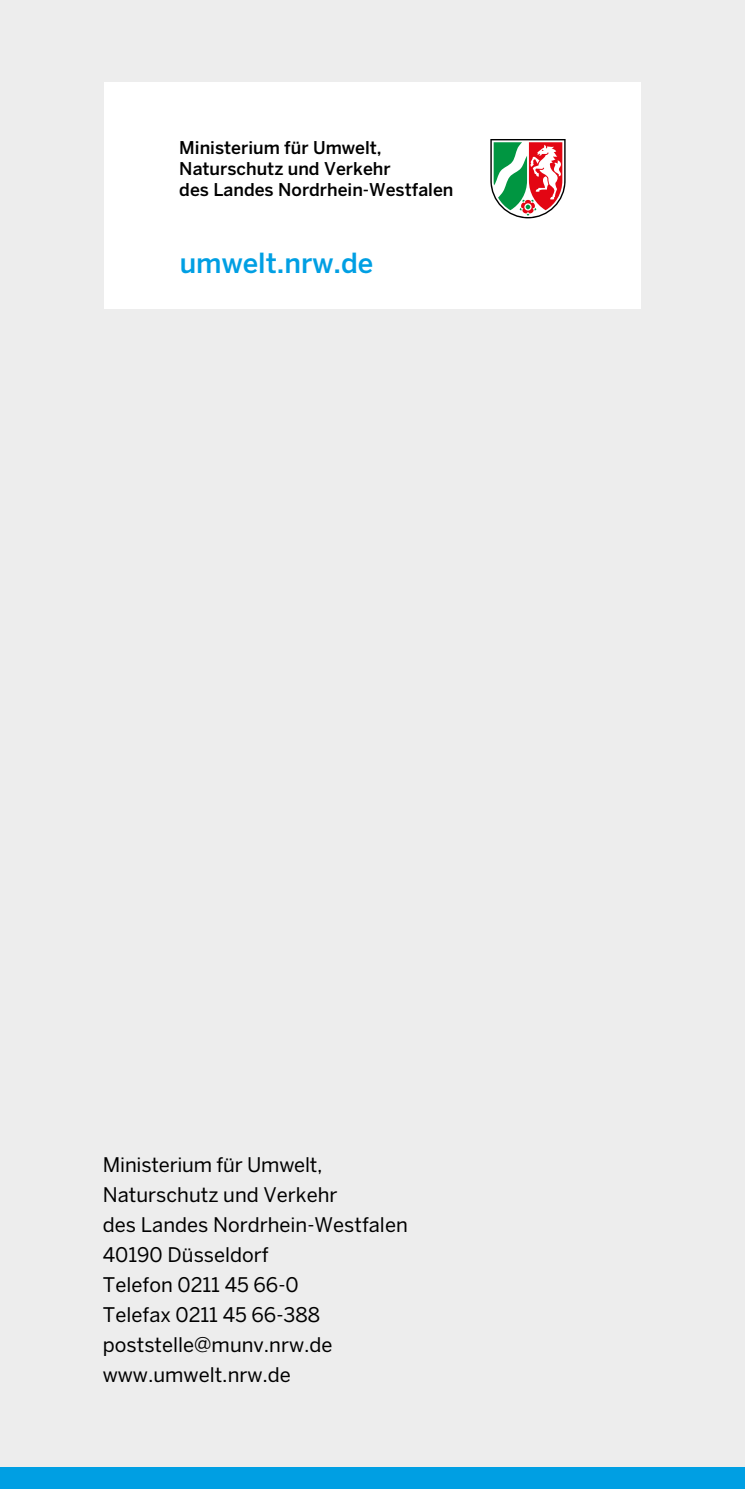
<style>
.page{position:relative;width:745px;height:1489px;background:#fff}
.page>*{position:absolute;margin:0;border:0;box-sizing:border-box;transform-origin:0 0}
.t1{font:500 27.5px "Benton Sans";color:#009fe3}
.t2{font:20px/30px "Benton Sans";color:#000}
.t3{font:500 17.5px/21px "Benton Sans";color:#000}
</style>
<div class="page">
<div style="left:0;top:0;width:744px;height:1488px;background:#ededed"></div>
<div style="left:104px;top:82px;width:536px;height:227px;background:#fff"></div>
<svg style="left:490px;top:139px;width:75px;height:79px"></svg>
<div style="left:0;top:1467px;width:744px;height:21px;background:#009fe3"></div>
<p class="t3" style="left:179px;top:137px;width:275px">Ministerium für Umwelt,<br>Naturschutz und Verkehr<br>des Landes Nordrhein-Westfalen</p>
<p class="t1" style="left:179px;top:246px;width:195px">umwelt.nrw.de</p>
<p class="t2" style="left:103px;top:1149px;width:306px">Ministerium für Umwelt,<br>Naturschutz und Verkehr<br>des Landes Nordrhein-Westfalen</p>
<p class="t2" style="left:103px;top:1239px;width:167px">40190 Düsseldorf</p>
<p class="t2" style="left:103px;top:1269px;width:197px">Telefon 0211 45 66-0</p>
<p class="t2" style="left:103px;top:1299px;width:218px">Telefax 0211 45 66-388</p>
<p class="t2" style="left:103px;top:1329px;width:231px">poststelle@munv.nrw.de</p>
<p class="t2" style="left:103px;top:1359px;width:189px">www.umwelt.nrw.de</p>
</div>
